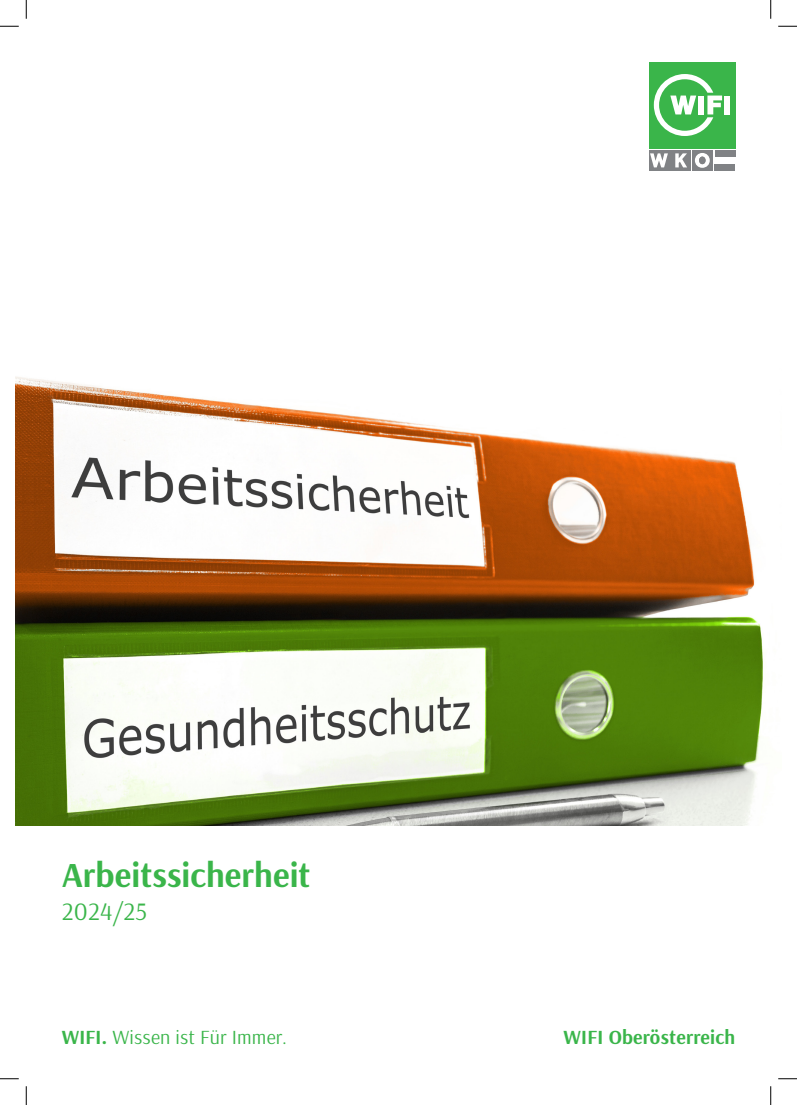
<style>
.page{position:relative;width:797px;height:1105px;background:#fff}
.page>*{position:absolute;margin:0;border:0;box-sizing:border-box;transform-origin:0 0}
.U1_Headline_28{font:700 35px "Arsenal";color:#3ab54a}
.U1_Subline_18{font:25px "Arsenal";letter-spacing:.01em;color:#3ab54a}
.t1{font:20px "Arsenal";letter-spacing:.01em;color:#3ab54a}
.t2{font:700 20px "Arsenal";letter-spacing:.01em;color:#3ab54a}
.s1{font-weight:700}
</style>
<div class="page">
<div style="left:648px;top:62px;width:87px;height:86px;background:#3ab54a"></div>
<div style="left:692px;top:150px;width:20px;height:21px;background:#808285"></div>
<div style="left:670px;top:150px;width:21px;height:21px;background:#808285"></div>
<svg style="left:675px;top:153px;width:12px;height:14px"></svg>
<div style="left:648px;top:150px;width:21px;height:21px;background:#808285"></div>
<svg style="left:650px;top:153px;width:18px;height:14px"></svg>
<div style="left:714px;top:164px;width:21px;height:7px;background:#808285"></div>
<svg style="left:695px;top:153px;width:14px;height:15px"></svg>
<div style="left:699px;top:157px;width:6px;height:7px;background:#808285;border-radius:50%"></div>
<svg style="left:654px;top:74px;width:68px;height:62px"></svg>
<div style="left:724px;top:96px;width:6px;height:18px;background:#fff"></div>
<div style="left:714px;top:150px;width:21px;height:7px;background:#808285"></div>
<img style="left:16px;top:377px;width:747px;height:448px">
<svg style="left:0;top:25px;width:19px;height:2px"></svg>
<svg style="left:778px;top:25px;width:19px;height:2px"></svg>
<svg style="left:0;top:1078px;width:19px;height:1px"></svg>
<svg style="left:778px;top:1078px;width:19px;height:1px"></svg>
<svg style="left:25px;top:0;width:2px;height:19px"></svg>
<svg style="left:25px;top:1086px;width:2px;height:19px"></svg>
<svg style="left:770px;top:0;width:1px;height:19px"></svg>
<svg style="left:770px;top:1086px;width:1px;height:19px"></svg>
<p class="U1_Headline_28" style="left:62px;top:851px;width:250px">Arbeitssicherheit</p>
<p class="U1_Subline_18" style="left:62px;top:894px;width:87px">2024/25</p>
<p class="t1" style="left:62px;top:1023px;width:227px"><span class="s1">WIFI.</span> Wissen ist Für Immer.</p>
<p class="t2" style="left:563px;top:1023px;width:173px">WIFI Oberösterreich</p>
</div>
